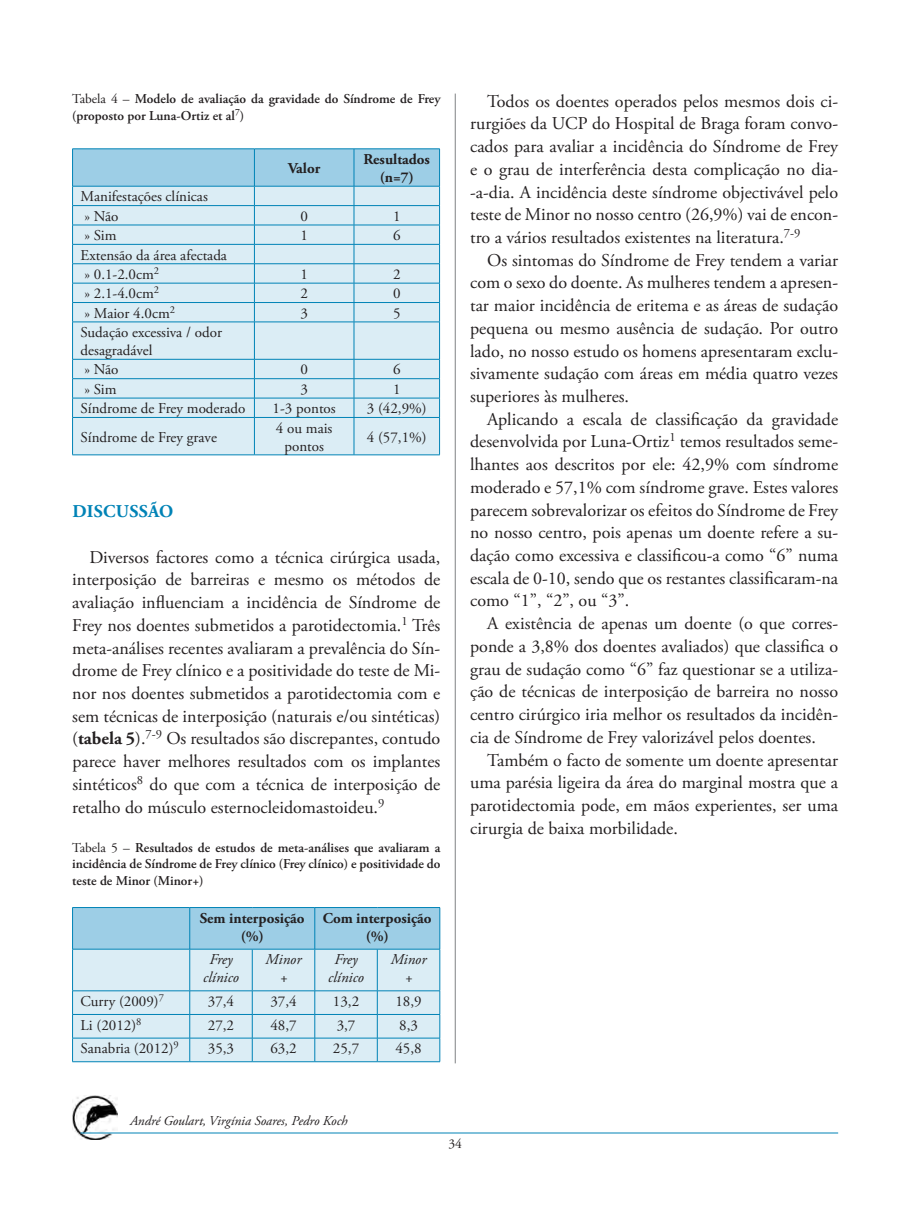
<style>
.page{position:relative;width:902px;height:1208px;background:#fff}
.page>*{position:absolute;margin:0;border:0;box-sizing:border-box;transform-origin:0 0}
.Texto_colunas{font:18px/22.6px "Adobe Garamond Pro";color:#231f20;text-align:justify}
.TITULOS{font:700 18px "Adobe Garamond Pro";letter-spacing:.015em;color:#0083b6}
.t1{font:15px/18px "Adobe Garamond Pro";color:#231f20}
.t2{font:700 15px/18px "Adobe Garamond Pro";color:#231f20;text-align:center}
.t3{font:italic 15px/18px "Adobe Garamond Pro";color:#231f20;text-align:center}
.Legendas{font:600 13.5px/16.5px "Adobe Garamond Pro";color:#231f20}
.t4{font:italic 13.5px "Adobe Garamond Pro";color:#231f20}
.t5{font:13.5px "Adobe Garamond Pro";color:#231f20}
.s1{font-weight:400}
.s2{font-weight:700}
</style>
<div class="page">
<hr style="left:455px;top:94px;width:1px;height:969px;background:#808285">
<img style="left:72px;top:1095px;width:46px;height:45px">
<hr style="left:81px;top:1132px;width:757px;height:1px;background:#0083b6">
<div style="left:73px;top:323px;width:366px;height:131px;background:#dbedf5"></div>
<svg style="left:72px;top:149px;width:368px;height:173px;background:#c1e0ee"></svg>
<hr style="left:72px;top:322px;width:182px;height:1px;background:#0083b6">
<hr style="left:72px;top:322px;width:1px;height:37px;background:#0083b6">
<hr style="left:254px;top:322px;width:100px;height:1px;background:#0083b6">
<hr style="left:254px;top:322px;width:1px;height:37px;background:#0083b6">
<hr style="left:354px;top:322px;width:86px;height:1px;background:#0083b6">
<hr style="left:354px;top:322px;width:1px;height:37px;background:#0083b6">
<hr style="left:439px;top:322px;width:1px;height:37px;background:#0083b6">
<hr style="left:72px;top:359px;width:182px;height:1px;background:#0083b6">
<hr style="left:254px;top:359px;width:100px;height:1px;background:#0083b6">
<hr style="left:354px;top:359px;width:86px;height:1px;background:#0083b6">
<hr style="left:72px;top:378px;width:182px;height:1px;background:#0083b6">
<hr style="left:254px;top:378px;width:100px;height:1px;background:#0083b6">
<hr style="left:354px;top:378px;width:86px;height:1px;background:#0083b6">
<hr style="left:72px;top:398px;width:182px;height:1px;background:#0083b6">
<svg style="left:72px;top:359px;width:1px;height:58px"></svg>
<hr style="left:254px;top:398px;width:100px;height:1px;background:#0083b6">
<svg style="left:254px;top:359px;width:1px;height:58px"></svg>
<hr style="left:354px;top:398px;width:86px;height:1px;background:#0083b6">
<svg style="left:354px;top:359px;width:1px;height:58px"></svg>
<svg style="left:439px;top:359px;width:1px;height:58px"></svg>
<hr style="left:72px;top:417px;width:182px;height:1px;background:#0083b6">
<hr style="left:72px;top:418px;width:1px;height:36px;background:#0083b6">
<hr style="left:254px;top:417px;width:100px;height:1px;background:#0083b6">
<hr style="left:254px;top:418px;width:1px;height:36px;background:#0083b6">
<hr style="left:354px;top:417px;width:86px;height:1px;background:#0083b6">
<hr style="left:354px;top:418px;width:1px;height:36px;background:#0083b6">
<hr style="left:439px;top:418px;width:1px;height:36px;background:#0083b6">
<hr style="left:72px;top:454px;width:182px;height:1px;background:#0083b6">
<hr style="left:254px;top:454px;width:100px;height:1px;background:#0083b6">
<hr style="left:354px;top:454px;width:86px;height:1px;background:#0083b6">
<svg style="left:72px;top:907px;width:368px;height:154px;background:#c0dfee"></svg>
<hr style="left:72px;top:1061px;width:118px;height:1px;background:#0083b6">
<hr style="left:190px;top:1061px;width:62px;height:1px;background:#0083b6">
<hr style="left:252px;top:1061px;width:63px;height:1px;background:#0083b6">
<hr style="left:315px;top:1061px;width:62px;height:1px;background:#0083b6">
<hr style="left:377px;top:1061px;width:63px;height:1px;background:#0083b6">
<p class="Legendas" style="left:72px;top:91px;width:369px"><span class="s1">Tabela 4 –</span> Modelo de avaliação da gravidade do Síndrome de Frey (proposto por Luna-Ortiz et al<sup>7</sup>)</p>
<p class="t2" style="left:288px;top:159px;width:34px">Valor</p>
<p class="t2" style="left:363px;top:150px;width:68px">Resultados (n=7)</p>
<p class="t1" style="left:81px;top:188px;width:129px">Manifestações clínicas</p>
<p class="t1" style="left:84px;top:207px;width:36px">» Não</p>
<p class="t1" style="left:300px;top:207px;width:9px">0</p>
<p class="t1" style="left:393px;top:207px;width:9px">1</p>
<p class="t1" style="left:84px;top:227px;width:34px">» Sim</p>
<p class="t1" style="left:300px;top:227px;width:9px">1</p>
<p class="t1" style="left:393px;top:227px;width:9px">6</p>
<p class="t1" style="left:81px;top:246px;width:148px">Extensão da área afectada</p>
<p class="t1" style="left:84px;top:266px;width:76px">» 0.1-2.0cm<sup>2</sup></p>
<p class="t1" style="left:300px;top:266px;width:9px">1</p>
<p class="t1" style="left:393px;top:266px;width:9px">2</p>
<p class="t1" style="left:84px;top:285px;width:76px">» 2.1-4.0cm<sup>2</sup></p>
<p class="t1" style="left:300px;top:285px;width:9px">2</p>
<p class="t1" style="left:393px;top:285px;width:9px">0</p>
<p class="t1" style="left:84px;top:304px;width:92px">» Maior 4.0cm<sup>2</sup></p>
<p class="t1" style="left:300px;top:304px;width:9px">3</p>
<p class="t1" style="left:393px;top:304px;width:9px">5</p>
<p class="t1" style="left:81px;top:324px;width:143px">Sudação excessiva / odor desagradável</p>
<p class="t1" style="left:84px;top:361px;width:36px">» Não</p>
<p class="t1" style="left:300px;top:361px;width:9px">0</p>
<p class="t1" style="left:393px;top:361px;width:9px">6</p>
<p class="t1" style="left:84px;top:380px;width:34px">» Sim</p>
<p class="t1" style="left:300px;top:380px;width:9px">3</p>
<p class="t1" style="left:393px;top:380px;width:9px">1</p>
<p class="t1" style="left:81px;top:400px;width:166px">Síndrome de Frey moderado</p>
<p class="t1" style="left:272px;top:400px;width:65px">1-3 pontos</p>
<p class="t1" style="left:367px;top:400px;width:61px">3 (42,9%)</p>
<p class="t1" style="left:81px;top:428px;width:138px">Síndrome de Frey grave</p>
<p class="t1" style="left:276px;top:419px;width:58px;text-align:center">4 ou mais pontos</p>
<p class="t1" style="left:367px;top:428px;width:61px">4 (57,1%)</p>
<p class="TITULOS" style="left:72px;top:501px;width:102px">DISCUSSÃO</p>
<p class="Texto_colunas" style="left:72px;top:546px;width:369px;text-indent:17px">Diversos factores como a técnica cirúrgica usada, interposição de barreiras e mesmo os métodos de avaliação influenciam a incidência de Síndrome de Frey nos doentes submetidos a parotidectomia.<sup>1</sup> Três meta-análises recentes avaliaram a prevalência do Sín&shy;drome de Frey clínico e a positividade do teste de Mi&shy;nor nos doentes submetidos a parotidectomia com e sem técnicas de interposição (naturais e/ou sintéticas) (<span class="s2">tabela 5</span>).<sup>7-9</sup> Os resultados são discrepantes, contudo parece haver melhores resultados com os implantes sintéticos<sup>8</sup> do que com a técnica de interposição de retalho do músculo esternocleidomastoideu.<sup>9</sup></p>
<p class="Legendas" style="left:72px;top:839px;width:369px;text-align:justify"><span class="s1">Tabela 5 –</span> Resultados de estudos de meta-análises que avaliaram a incidência de Síndrome de Frey clínico (Frey clínico) e positividade do teste de Minor (Minor+)</p>
<p class="t2" style="left:200px;top:909px;width:106px">Sem interposição (%)</p>
<p class="t2" style="left:323px;top:909px;width:110px">Com interposição (%)</p>
<p class="t3" style="left:203px;top:951px;width:37px">Frey clínico</p>
<p class="t3" style="left:265px;top:951px;width:37px">Minor +</p>
<p class="t3" style="left:328px;top:951px;width:37px">Frey clínico</p>
<p class="t3" style="left:390px;top:951px;width:37px">Minor +</p>
<p class="t1" style="left:81px;top:992px;width:85px">Curry (2009)<sup>7</sup></p>
<p class="t1" style="left:208px;top:992px;width:28px">37,4</p>
<p class="t1" style="left:270px;top:992px;width:28px">37,4</p>
<p class="t1" style="left:333px;top:992px;width:28px">13,2</p>
<p class="t1" style="left:395px;top:992px;width:26px">18,9</p>
<p class="t1" style="left:81px;top:1016px;width:62px">Li (2012)<sup>8</sup></p>
<p class="t1" style="left:208px;top:1016px;width:28px">27,2</p>
<p class="t1" style="left:270px;top:1016px;width:28px">48,7</p>
<p class="t1" style="left:336px;top:1016px;width:20px">3,7</p>
<p class="t1" style="left:399px;top:1016px;width:20px">8,3</p>
<p class="t1" style="left:81px;top:1040px;width:99px">Sanabria (2012)<sup>9</sup></p>
<p class="t1" style="left:208px;top:1040px;width:28px">35,3</p>
<p class="t1" style="left:270px;top:1040px;width:28px">63,2</p>
<p class="t1" style="left:333px;top:1040px;width:28px">25,7</p>
<p class="t1" style="left:395px;top:1040px;width:28px">45,8</p>
<p class="Texto_colunas" style="left:470px;top:90px;width:369px;text-indent:17px">Todos os doentes operados pelos mesmos dois ci&shy;rurgiões da UCP do Hospital de Braga foram convo&shy;cados para avaliar a incidência do Síndrome de Frey e o grau de interferência desta complicação no dia--a-dia. A incidência deste síndrome objectivável pelo teste de Minor no nosso centro (26,9%) vai de encon&shy;tro a vários resultados existentes na literatura.<sup>7-9</sup></p>
<p class="Texto_colunas" style="left:470px;top:249px;width:369px;text-indent:17px">Os sintomas do Síndrome de Frey tendem a variar com o sexo do doente. As mulheres tendem a apresen&shy;tar maior incidência de eritema e as áreas de sudação pequena ou mesmo ausência de sudação. Por outro lado, no nosso estudo os homens apresentaram exclu&shy;sivamente sudação com áreas em média quatro vezes superiores às mulheres.</p>
<p class="Texto_colunas" style="left:470px;top:408px;width:369px;text-indent:17px">Aplicando a escala de classificação da gravidade desenvolvida por Luna-Ortiz<sup>1</sup> temos resultados seme&shy;lhantes aos descritos por ele: 42,9% com síndrome moderado e 57,1% com síndrome grave. Estes valores parecem sobrevalorizar os efeitos do Síndrome de Frey no nosso centro, pois apenas um doente refere a su&shy;dação como excessiva e classificou-a como “6” numa escala de 0-10, sendo que os restantes classificaram-na como “1”, “2”, ou “3”.</p>
<p class="Texto_colunas" style="left:470px;top:613px;width:369px;text-indent:17px">A existência de apenas um doente (o que corres&shy;ponde a 3,8% dos doentes avaliados) que classifica o grau de sudação como “6” faz questionar se a utiliza&shy;ção de técnicas de interposição de barreira no nosso centro cirúrgico iria melhor os resultados da incidên&shy;cia de Síndrome de Frey valorizável pelos doentes.</p>
<p class="Texto_colunas" style="left:470px;top:749px;width:369px;text-indent:17px">Também o facto de somente um doente apresentar uma parésia ligeira da área do marginal mostra que a parotidectomia pode, em mãos experientes, ser uma cirurgia de baixa morbilidade.</p>
<p class="t4" style="left:130px;top:1112px;width:219px">André Goulart, Virgínia Soares, Pedro Koch</p>
<p class="t5" style="left:448px;top:1135px;width:14px">33</p>
</div>
